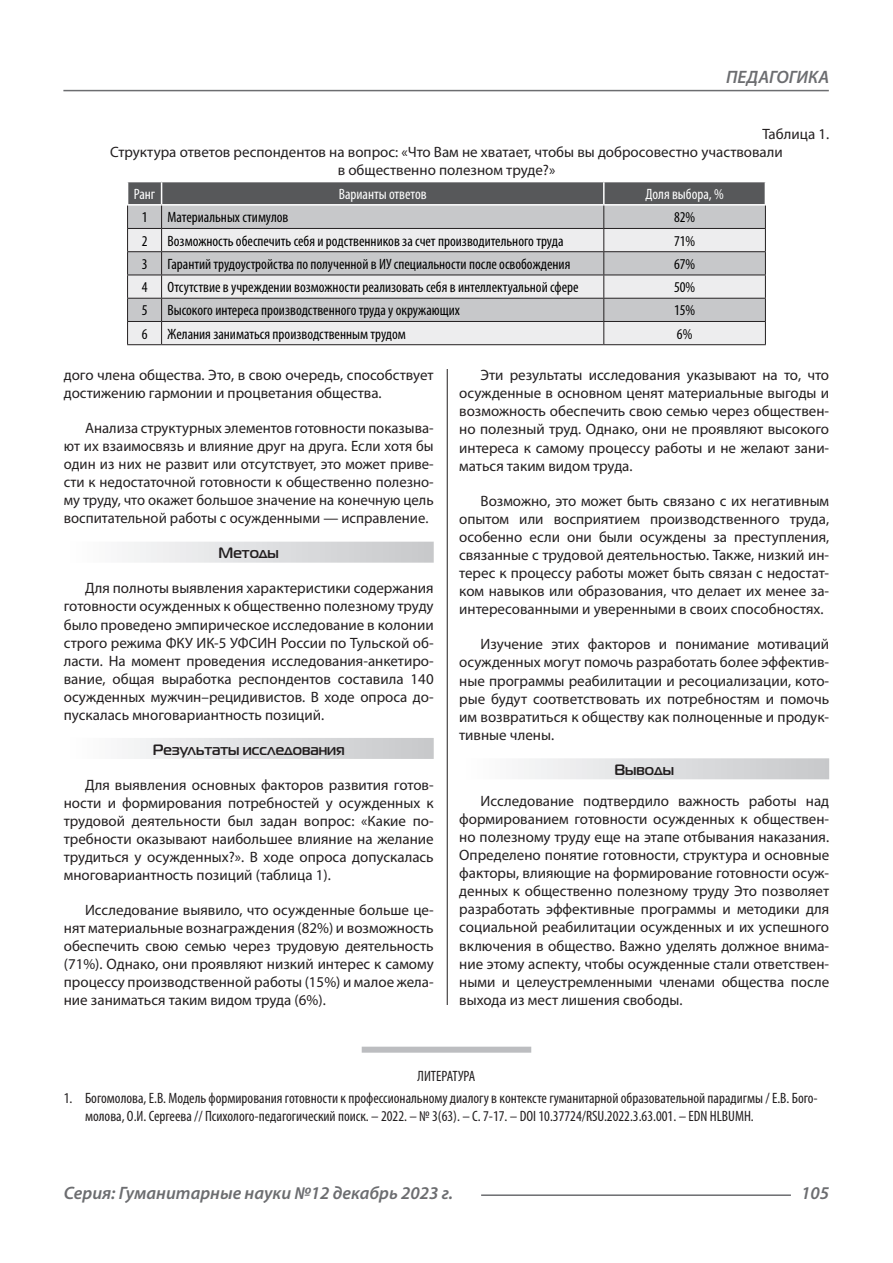
<style>
.page{position:relative;width:893px;height:1263px;background:#fff}
.page>*{position:absolute;margin:0;border:0;box-sizing:border-box;transform-origin:0 0}
.t1{font:italic 600 18px "Myriad Pro";color:#6c6d70}
.Статья_текст{font:15px/18.1px "Myriad Pro";color:#231f20;text-align:justify}
.Таблица_Строка{font:condensed 15px "Myriad Pro";color:#000}
.Библиография_Литерат{font:condensed 15px/18px "Myriad Pro";color:#231f20}
.Статья_подзаголовок{font:700 15px "Magistral C";color:#231f20}
.Таблица_Заголовок_Яч{font:condensed 15px "Myriad Pro";color:#fff}
</style>
<div class="page">
<hr style="left:447px;top:128px;width:1px;height:1007px;background:#231f20">
<hr style="left:63px;top:90px;width:766px;height:1px;background:#6c6d70">
<hr style="left:481px;top:1194px;width:310px;height:2px;background:#6c6d70">
<div style="left:441px;top:116px;width:18px;height:253px;background:#fff"></div>
<div style="left:64px;top:542px;width:370px;height:21px;background:linear-gradient(to right,#fefeff,#c6c8ca)"></div>
<div style="left:64px;top:738px;width:370px;height:21px;background:linear-gradient(to right,#fefeff,#c6c8ca)"></div>
<div style="left:459px;top:758px;width:370px;height:21px;background:linear-gradient(to right,#fefeff,#c6c8ca)"></div>
<svg style="left:127px;top:182px;width:639px;height:162px;background:#c2c2c4"></svg>
<hr style="left:127px;top:344px;width:35px;height:1px;background:#231f20">
<hr style="left:162px;top:344px;width:442px;height:1px;background:#231f20">
<hr style="left:604px;top:344px;width:162px;height:1px;background:#231f20">
<div style="left:438px;top:1005px;width:18px;height:153px;background:#fff"></div>
<div style="left:362px;top:1047px;width:169px;height:6px;background:#bcbdc0"></div>
<p class="t1" style="left:726px;top:66px;width:104px">ПЕДАГОГИКА</p>
<p class="Статья_текст" style="left:762px;top:124px;width:68px">Таблица 1.</p>
<p class="Статья_текст" style="left:110px;top:142px;width:674px">Структура ответов респондентов на вопрос: «Что Вам не хватает, чтобы вы добросовестно участвовали</p>
<p class="Статья_текст" style="left:338px;top:160px;width:219px">в общественно полезном труде?»</p>
<p class="Таблица_Заголовок_Яч" style="left:134px;top:185px;width:23px">Ранг</p>
<p class="Таблица_Заголовок_Яч" style="left:339px;top:185px;width:89px">Варианты ответов</p>
<p class="Таблица_Заголовок_Яч" style="left:645px;top:185px;width:80px">Доля выбора, %</p>
<p class="Таблица_Строка" style="left:142px;top:208px;width:7px">1</p>
<p class="Таблица_Строка" style="left:168px;top:208px;width:122px">Материальных стимулов</p>
<p class="Таблица_Строка" style="left:674px;top:208px;width:23px">82%</p>
<p class="Таблица_Строка" style="left:142px;top:232px;width:7px">2</p>
<p class="Таблица_Строка" style="left:168px;top:232px;width:397px">Возможность обеспечить себя и родственников за счет производительного труда</p>
<p class="Таблица_Строка" style="left:674px;top:232px;width:23px">71%</p>
<p class="Таблица_Строка" style="left:142px;top:255px;width:7px">3</p>
<p class="Таблица_Строка" style="left:168px;top:255px;width:404px">Гарантий трудоустройства по полученной в ИУ специальности после освобождения</p>
<p class="Таблица_Строка" style="left:674px;top:255px;width:23px">67%</p>
<p class="Таблица_Строка" style="left:142px;top:278px;width:7px">4</p>
<p class="Таблица_Строка" style="left:168px;top:278px;width:412px">Отсутствие в учреждении возможности реализовать себя в интеллектуальной сфере</p>
<p class="Таблица_Строка" style="left:674px;top:278px;width:23px">50%</p>
<p class="Таблица_Строка" style="left:142px;top:301px;width:7px">5</p>
<p class="Таблица_Строка" style="left:168px;top:301px;width:294px">Высокого интереса производственного труда у окружающих</p>
<p class="Таблица_Строка" style="left:674px;top:301px;width:23px">15%</p>
<p class="Таблица_Строка" style="left:142px;top:325px;width:7px">6</p>
<p class="Таблица_Строка" style="left:168px;top:325px;width:240px">Желания заниматься производственным трудом</p>
<p class="Таблица_Строка" style="left:677px;top:325px;width:17px">6%</p>
<p class="Статья_текст" style="left:64px;top:366px;width:371px">дого члена общества. Это, в свою очередь, способствует достижению гармонии и процветания общества.</p>
<p class="Статья_текст" style="left:64px;top:419px;width:371px;text-indent:21px">Анализа структурных элементов готовности показыва&shy;ют их взаимосвязь и влияние друг на друга. Если хотя бы один из них не развит или отсутствует, это может приве&shy;сти к недостаточной готовности к общественно полезно&shy;му труду, что окажет большое значение на конечную цель воспитательной работы с осужденными — исправление.</p>
<p class="Статья_подзаголовок" style="left:219px;top:544px;width:62px">Методы</p>
<p class="Статья_текст" style="left:64px;top:579px;width:371px;text-indent:21px">Для полноты выявления характеристики содержания готовности осужденных к общественно полезному труду было проведено эмпирическое исследование в колонии строго режима ФКУ ИК-5 УФСИН России по Тульской об&shy;ласти. На момент проведения исследования-анкетиро&shy;вание, общая выработка респондентов составила 140 осужденных мужчин–рецидивистов. В ходе опроса до&shy;пускалась многовариантность позиций.</p>
<p class="Статья_подзаголовок" style="left:153px;top:740px;width:193px">Результаты исследования</p>
<p class="Статья_текст" style="left:64px;top:775px;width:371px;text-indent:21px">Для выявления основных факторов развития готов&shy;ности и формирования потребностей у осужденных к трудовой деятельности был задан вопрос: «Какие по&shy;требности оказывают наибольшее влияние на желание трудиться у осужденных?». В ходе опроса допускалась многовариантность позиций (таблица 1).</p>
<p class="Статья_текст" style="left:64px;top:901px;width:371px;text-indent:21px">Исследование выявило, что осужденные больше це&shy;нят материальные вознаграждения (82%) и возможность обеспечить свою семью через трудовую деятельность (71%). Однако, они проявляют низкий интерес к самому процессу производственной работы (15%) и малое жела&shy;ние заниматься таким видом труда (6%).</p>
<p class="Статья_текст" style="left:459px;top:366px;width:371px;text-indent:21px">Эти результаты исследования указывают на то, что осужденные в основном ценят материальные выгоды и возможность обеспечить свою семью через обществен&shy;но полезный труд. Однако, они не проявляют высокого интереса к самому процессу работы и не желают зани&shy;маться таким видом труда.</p>
<p class="Статья_текст" style="left:459px;top:491px;width:371px;text-indent:21px">Возможно, это может быть связано с их негативным опытом или восприятием производственного труда, особенно если они были осуждены за преступления, связанные с трудовой деятельностью. Также, низкий ин&shy;терес к процессу работы может быть связан с недостат&shy;ком навыков или образования, что делает их менее за&shy;интересованными и уверенными в своих способностях.</p>
<p class="Статья_текст" style="left:459px;top:635px;width:371px;text-indent:21px">Изучение этих факторов и понимание мотиваций осужденных могут помочь разработать более эффектив&shy;ные программы реабилитации и ресоциализации, кото&shy;рые будут соответствовать их потребностям и помочь им возвратиться к обществу как полноценные и продук&shy;тивные члены.</p>
<p class="Статья_подзаголовок" style="left:614px;top:761px;width:61px">Выводы</p>
<p class="Статья_текст" style="left:459px;top:791px;width:371px;text-indent:21px">Исследование подтвердило важность работы над формированием готовности осужденных к обществен&shy;но полезному труду еще на этапе отбывания наказания.<br>Определено понятие готовности, структура и основные факторы, влияющие на формирование готовности осуж&shy;денных к общественно полезному труду Это позволяет разработать эффективные программы и методики для социальной реабилитации осужденных и их успешного включения в общество. Важно уделять должное внима&shy;ние этому аспекту, чтобы осужденные стали ответствен&shy;ными и целеустремленными членами общества после выхода из мест лишения свободы.</p>
<p class="Библиография_Литерат" style="left:418px;top:1067px;width:59px">ЛИТЕРАТУРА</p>
<p class="Библиография_Литерат" style="left:85px;top:1089px;width:734px;text-indent:-21px">1. Богомолова, Е.В. Модель формирования готовности к профессиональному диалогу в контексте гуманитарной образовательной парадигмы / Е.В. Бого&shy;молова, О.И. Сергеева // Психолого-педагогический поиск. – 2022. – № 3(63). – С. 7-17. – DOI 10.37724/RSU.2022.3.63.001. – EDN HLBUMH.</p>
<p class="t1" style="left:64px;top:1182px;width:391px">Серия: Гуманитарные науки №12 декабрь 2023 г.</p>
<p class="t1" style="left:801px;top:1182px;width:30px">105</p>
</div>
